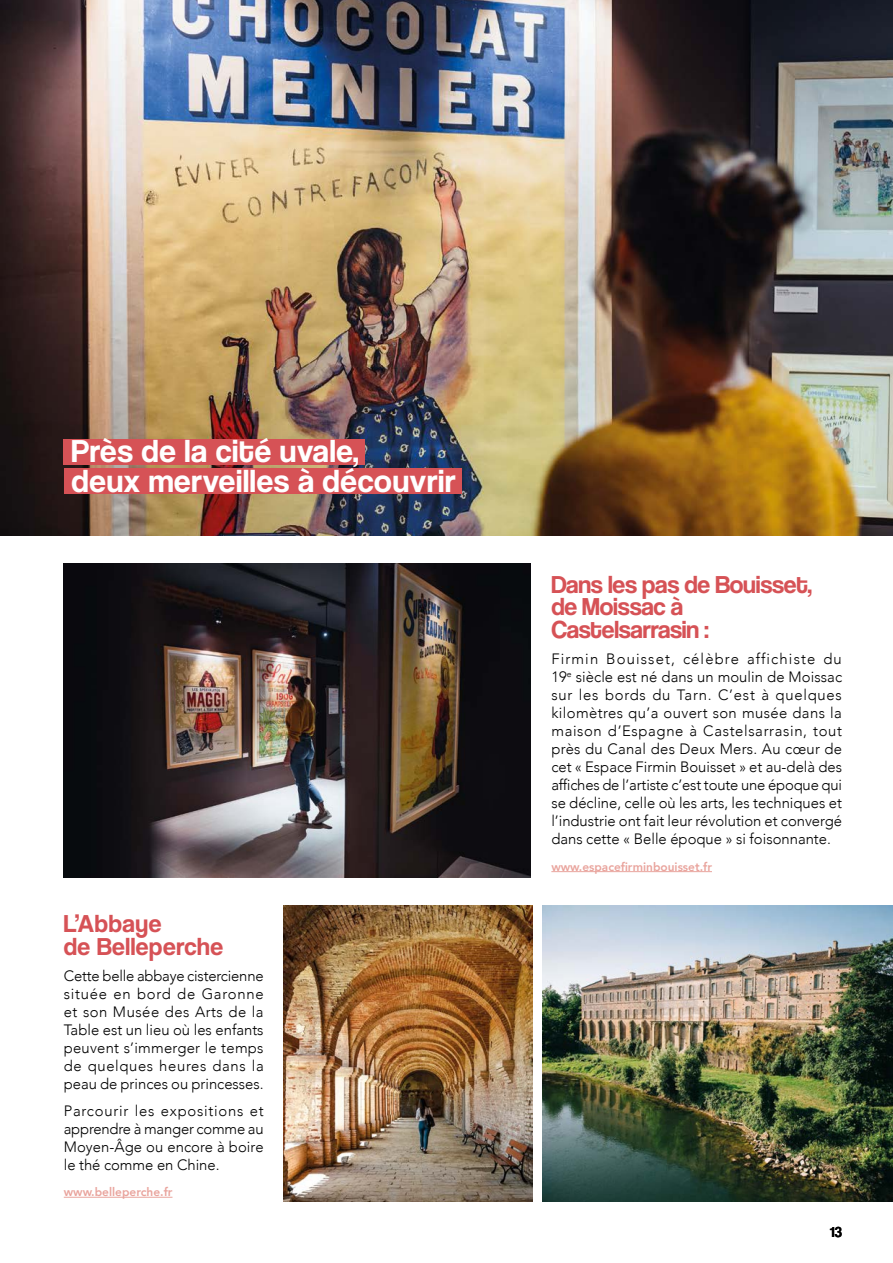
<style>
.page{position:relative;width:893px;height:1263px;background:#fff}
.page>*{position:absolute;margin:0;border:0;box-sizing:border-box;transform-origin:0 0}
.t1{font:33px/30px "Coolvetica";letter-spacing:.02em;color:#fff}
.t2{font:25.5px/22.5px "Coolvetica";letter-spacing:-.01em;color:#d65256}
.t3{font:25.5px/22.5px "Coolvetica";letter-spacing:.02em;color:#d65256}
.t4{font:300 15px/18px "Avenir";color:#000;text-align:justify}
.t5{font:15px "Coolvetica";color:#000}
.t6{font:800 12px "Avenir";color:#e9a49d}
</style>
<div class="page">
<img style="left:543px;top:906px;width:350px;height:295px">
<img style="left:0;top:0;width:893px;height:536px">
<hr style="left:551px;top:871px;width:161px;height:1px;background:#e9a49d">
<hr style="left:64px;top:1197px;width:108px;height:1px;background:#e9a49d">
<img style="left:284px;top:906px;width:248px;height:295px">
<img style="left:64px;top:564px;width:466px;height:314px">
<div style="left:64px;top:439px;width:301px;height:26px;background:#d65256"></div>
<div style="left:64px;top:469px;width:397px;height:25px;background:#d65256"></div>
<h1 class="t1" style="left:72px;top:436px;width:386px">Près de la cité uvale,<br>deux merveilles à découvrir</h1>
<h2 class="t3" style="left:64px;top:912px;width:161px">L’Abbaye<br>de Belleperche</h2>
<p class="t4" style="left:64px;top:967px;width:201px">Cette belle abbaye cistercienne située en bord de Garonne et son Musée des Arts de la Table est un lieu où les enfants peuvent s’immerger le temps de quelques heures dans la peau de princes ou princesses.</p>
<p class="t4" style="left:64px;top:1102px;width:201px">Parcourir les expositions et apprendre à manger comme au Moyen-Âge ou encore à boire le thé comme en Chine.</p>
<p class="t6" style="left:64px;top:1183px;width:110px">www.belleperche.fr</p>
<h2 class="t2" style="left:551px;top:573px;width:262px">Dans les pas de Bouisset, de Moissac à<br>Castelsarrasin :</h2>
<p class="t4" style="left:551px;top:650px;width:292px">Firmin Bouisset, célèbre affichiste du 19<sup>e</sup> siècle est né dans un moulin de Moissac sur les bords du Tarn. C’est à quelques kilomètres qu’a ouvert son musée dans la maison d’Espagne à Castelsarrasin, tout près du Canal des Deux Mers. Au cœur de cet « Espace Firmin Bouisset » et au-delà des affiches de l’artiste c’est toute une époque qui se décline, celle où les arts, les techniques et l’industrie ont fait leur révolution et convergé dans cette « Belle époque » si foisonnante.</p>
<p class="t6" style="left:551px;top:857px;width:162px">www.espacefirminbouisset.fr</p>
<p class="t5" style="left:830px;top:1223px;width:13px">13</p>
</div>
